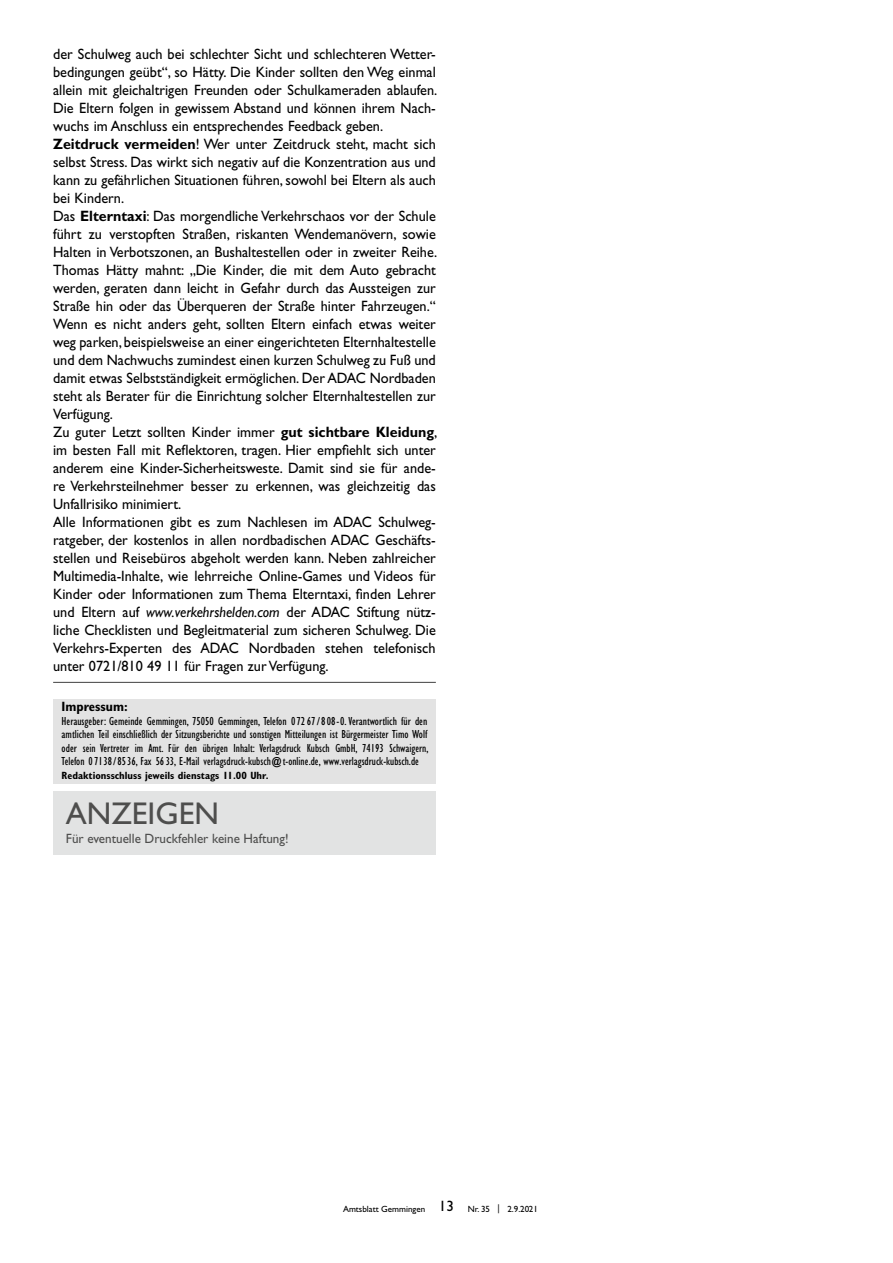
<style>
.page{position:relative;width:893px;height:1263px;background:#fff}
.page>*{position:absolute;margin:0;border:0;box-sizing:border-box;transform-origin:0 0}
.t1{font:31.5px "Gill Sans Std";color:#4e4e4d}
.t2{font:15px/18px "Gill Sans Std";color:#000;scale:.95 1}
.t3{font:13.5px "Gill Sans Std";color:#4e4e4d}
.t4{font:700 condensed 13.5px "Gill Sans Std";color:#000}
.t5{font:condensed 12px/13.5px "Gill Sans Std";color:#000;text-align:justify}
.t6{font:700 condensed 10.5px "Gill Sans Std";color:#000}
.t7{font:9px "Gill Sans Std";color:#000}
.s1{font-weight:700}
.s2{font-style:italic}
.s3{font-size:15px}
</style>
<div class="page">
<hr style="left:53px;top:682px;width:383px;height:1px;background:#565656">
<div style="left:53px;top:791px;width:383px;height:64px;background:#e2e3e3"></div>
<div style="left:53px;top:699px;width:383px;height:85px;background:#e3e3e3"></div>
<p class="t2" style="left:53px;top:45px;width:406px">der Schulweg auch bei schlechter Sicht und schlechteren Wetter&shy;bedingungen geübt“, so Hätty. Die Kinder sollten den Weg einmal allein mit gleichaltrigen Freunden oder Schulkameraden ablaufen.<br>Die Eltern folgen in gewissem Abstand und können ihrem Nach&shy;wuchs im Anschluss ein entsprechendes Feedback geben.<br><span class="s1">Zeitdruck vermeiden</span>! Wer unter Zeitdruck steht, macht sich selbst Stress. Das wirkt sich negativ auf die Konzentration aus und kann zu gefährlichen Situationen führen, sowohl bei Eltern als auch bei Kindern.<br>Das <span class="s1">Elterntaxi</span>: Das morgendliche Verkehrschaos vor der Schule führt zu verstopften Straßen, riskanten Wendemanövern, sowie Halten in Verbotszonen, an Bushaltestellen oder in zweiter Reihe.<br>Thomas Hätty mahnt: „Die Kinder, die mit dem Auto gebracht werden, geraten dann leicht in Gefahr durch das Aussteigen zur Straße hin oder das Überqueren der Straße hinter Fahrzeugen.“ Wenn es nicht anders geht, sollten Eltern einfach etwas weiter weg parken, beispielsweise an einer eingerichteten Elternhaltestelle und dem Nachwuchs zumindest einen kurzen Schulweg zu Fuß und damit etwas Selbstständigkeit ermöglichen. Der ADAC Nordbaden steht als Berater für die Einrichtung solcher Elternhaltestellen zur Verfügung.<br>Zu guter Letzt sollten Kinder immer <span class="s1">gut sichtbare Kleidung</span>, im besten Fall mit Reflektoren, tragen. Hier empfiehlt sich unter anderem eine Kinder-Sicherheitsweste. Damit sind sie für ande&shy;re Verkehrsteilnehmer besser zu erkennen, was gleichzeitig das Unfallrisiko minimiert.<br>Alle Informationen gibt es zum Nachlesen im ADAC Schulweg&shy;ratgeber, der kostenlos in allen nordbadischen ADAC Geschäfts&shy;stellen und Reisebüros abgeholt werden kann. Neben zahlreicher Multimedia-Inhalte, wie lehrreiche Online-Games und Videos für Kinder oder Informationen zum Thema Elterntaxi, finden Lehrer und Eltern auf <span class="s2">www.verkehrshelden.com</span> der ADAC Stiftung nütz&shy;liche Checklisten und Begleitmaterial zum sicheren Schulweg. Die Verkehrs-Experten des ADAC Nordbaden stehen telefonisch unter 0721/810 49 11 für Fragen zur Verfügung.</p>
<p class="t4" style="left:62px;top:698px;width:68px">Impressum:</p>
<p class="t5" style="left:62px;top:714px;width:368px">Herausgeber: Gemeinde Gemmingen, 75050 Gemmingen, Telefon 07267/808-0. Verantwortlich für den amtlichen Teil einschließlich der Sitzungsberichte und sonstigen Mitteilungen ist Bürgermeister Timo Wolf oder sein Vertreter im Amt. Für den übrigen Inhalt: Verlagsdruck Kubsch GmbH, 74193 Schwaigern, Telefon 07138/8536, Fax 5633, E-Mail verlagsdruck-kubsch@t-online.de, www.verlagsdruck-kubsch.de</p>
<p class="t6" style="left:62px;top:769px;width:208px">Redaktionsschluss jeweils dienstags 11.00 Uhr.</p>
<h1 class="t1" style="left:66px;top:795px;width:155px">Anzeigen</h1>
<p class="t3" style="left:66px;top:831px;width:224px">Für eventuelle Druckfehler keine Haftung!</p>
<p class="t7" style="left:343px;top:1204px;width:196px">Amtsblatt Gemmingen <span class="s3">13</span> Nr. 35 | 2.9.2021</p>
</div>
